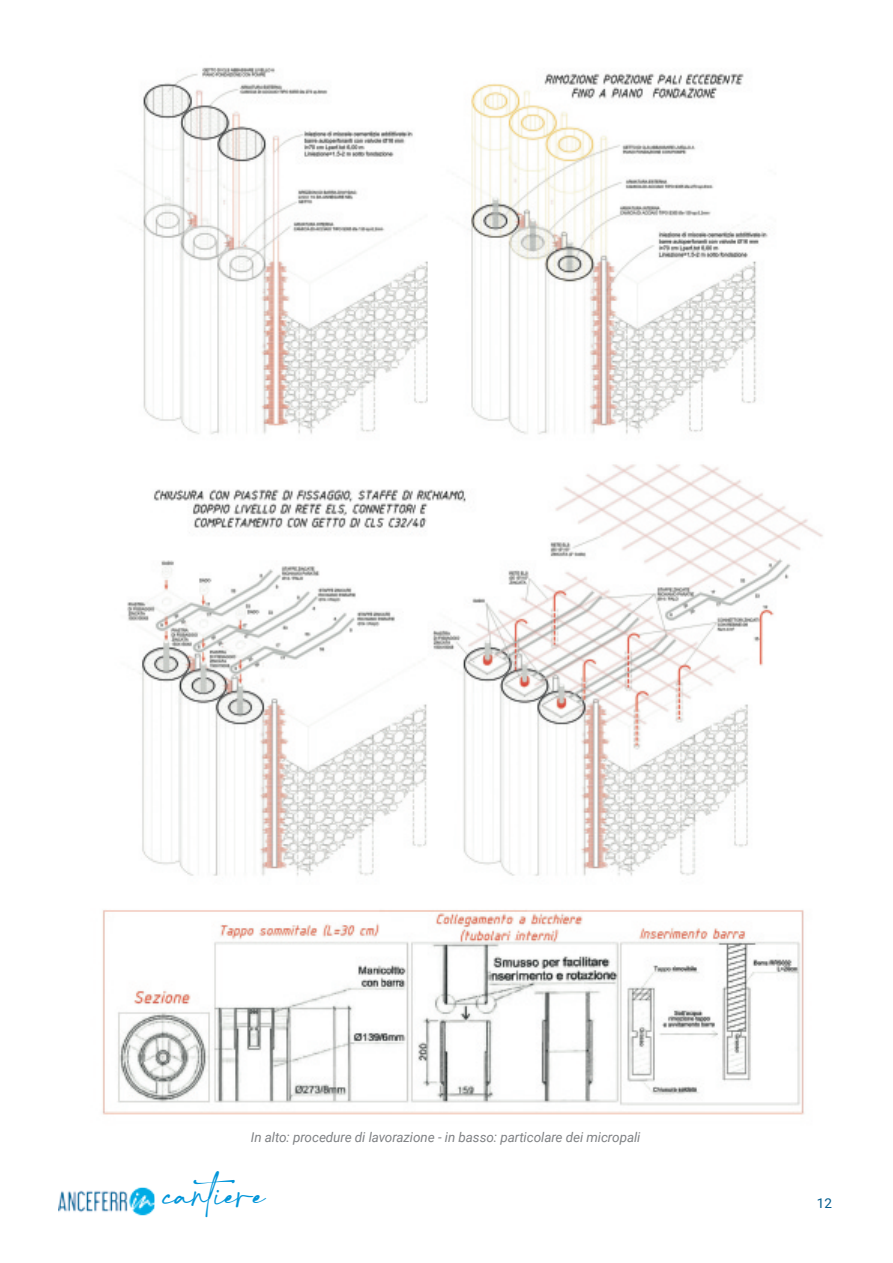
<style>
.page{position:relative;width:893px;height:1263px;background:#fff}
.page>*{position:absolute;margin:0;border:0;box-sizing:border-box;transform-origin:0 0}
.t1{font:46.5px "Charlotte";color:#0095d9}
.t2{font:italic 13.5px "Roboto";letter-spacing:-.005em;color:#808285}
.t3{font:13.5px "Roboto";color:#015c8d}
</style>
<div class="page">
<img style="left:102px;top:67px;width:721px;height:1048px">
<img style="left:58px;top:1187px;width:97px;height:29px">
<p class="t2" style="left:251px;top:1129px;width:391px">In alto: procedure di lavorazione - in basso: particolare dei micropali</p>
<h1 class="t1" style="left:163px;top:1168px;width:104px">cantiere</h1>
<p class="t3" style="left:817px;top:1196px;width:17px">12</p>
</div>
